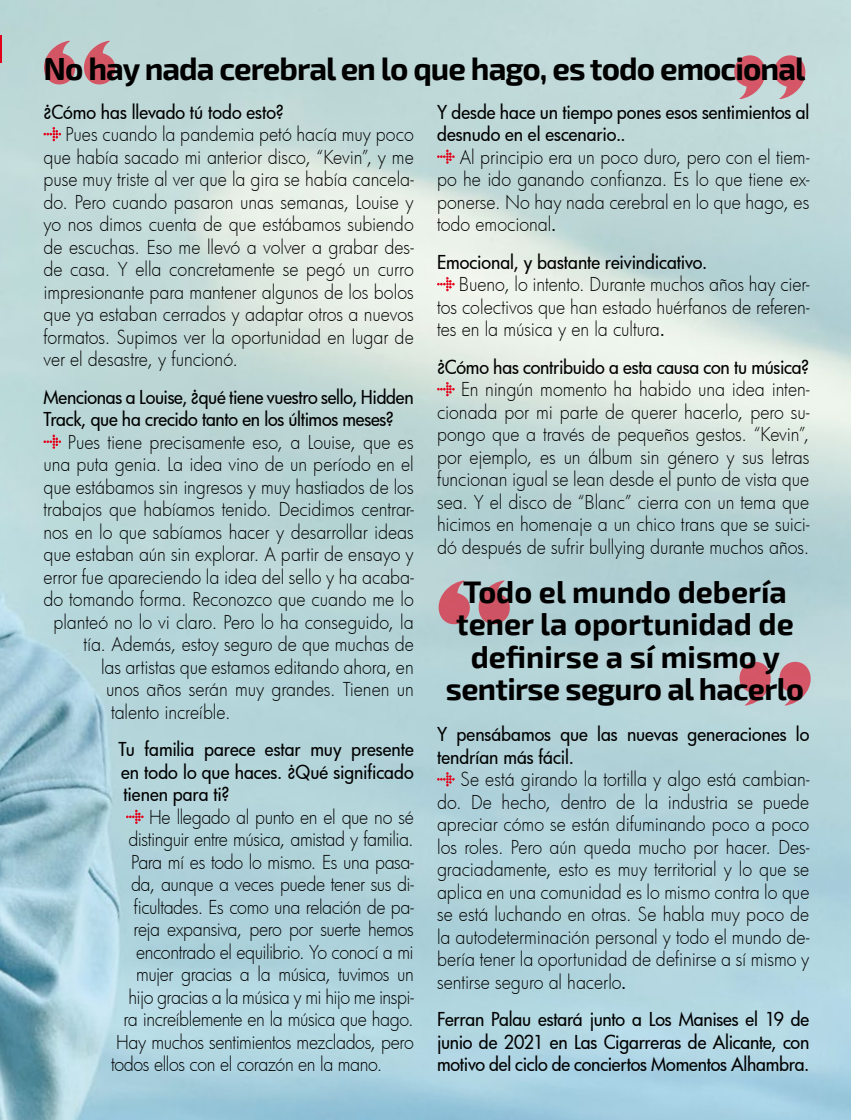
<style>
.page{position:relative;width:851px;height:1120px;background:#fff}
.page>*{position:absolute;margin:0;border:0;box-sizing:border-box;transform-origin:0 0}
.t1{font:800 95.5px "Gill Sans";color:#e2001a}
.t2{font:700 31.25px "Exo 2";letter-spacing:-.03em;color:#000}
.t3{font:700 30.5px/65px "Exo 2";color:#000}
.t4{font:700 30.5px "Exo 2";letter-spacing:-.02em;color:#000}
.t5{font:300 18.75px/22.5px "Futura";letter-spacing:-.01em;color:#000;text-align:justify;scale:.95 1}
.t6{font:500 18.75px/22.5px "Futura";letter-spacing:-.01em;color:#000;scale:.95 1}
.t7{font:300 18.75px "Futura";letter-spacing:-.03em;color:#000;scale:.95 1}
.s1{font-weight:500}
</style>
<div class="page">
<img style="left:0;top:0;width:850px;height:1120px">
<svg style="left:43px;top:127px;width:18px;height:14px"></svg>
<svg style="left:43px;top:434px;width:18px;height:15px"></svg>
<svg style="left:126px;top:809px;width:18px;height:15px"></svg>
<svg style="left:437px;top:149px;width:17px;height:15px"></svg>
<svg style="left:437px;top:277px;width:17px;height:14px"></svg>
<svg style="left:437px;top:382px;width:17px;height:14px"></svg>
<svg style="left:437px;top:772px;width:17px;height:14px"></svg>
<svg style="left:0;top:35px;width:1px;height:27px"></svg>
<h1 class="t1" style="left:40px;top:18px;width:80px">“</h1>
<h1 class="t1" style="left:809px;top:122px;width:80px;rotate:-180deg">“</h1>
<h2 class="t2" style="left:43px;top:50px;width:763px">No hay nada cerebral en lo que hago, es todo emocional</h2>
<p class="t6" style="left:43px;top:100px;width:254px">¿Cómo has llevado tú todo esto?</p>
<p class="t5" style="left:43px;top:123px;width:391px;text-indent:22px">Pues cuando la pandemia petó hacía muy poco que había sacado mi anterior disco, “Kevin”, y me puse muy triste al ver que la gira se había cancela&shy;do. Pero cuando pasaron unas semanas, Louise y yo nos dimos cuenta de que estábamos subiendo de escuchas. Eso me llevó a volver a grabar des&shy;de casa. Y ella concretamente se pegó un curro impresionante para mantener algunos de los bolos que ya estaban cerrados y adaptar otros a nuevos formatos. Supimos ver la oportunidad en lugar de ver el desastre, y funcionó.</p>
<p class="t6" style="left:43px;top:385px;width:391px">Mencionas a Louise, ¿qué tiene vuestro sello, Hidden<br>Track, que ha crecido tanto en los últimos meses?</p>
<p class="t5" style="left:68px;top:430px;width:365px">Pues tiene precisamente eso, a Louise, que es</p>
<p class="t5" style="left:43px;top:453px;width:391px">una puta genia. La idea vino de un período en el</p>
<p class="t5" style="left:43px;top:475px;width:391px">que estábamos sin ingresos y muy hastiados de los</p>
<p class="t5" style="left:43px;top:498px;width:391px">trabajos que habíamos tenido. Decidimos centrar-</p>
<p class="t5" style="left:43px;top:520px;width:391px">nos en lo que sabíamos hacer y desarrollar ideas</p>
<p class="t5" style="left:43px;top:543px;width:391px">que estaban aún sin explorar. A partir de ensayo y</p>
<p class="t5" style="left:43px;top:565px;width:391px">error fue apareciendo la idea del sello y ha acaba-</p>
<p class="t5" style="left:43px;top:588px;width:391px">do tomando forma. Reconozco que cuando me lo</p>
<p class="t5" style="left:53px;top:610px;width:380px">planteó no lo vi claro. Pero lo ha conseguido, la</p>
<p class="t5" style="left:83px;top:633px;width:349px">tía. Además, estoy seguro de que muchas de</p>
<p class="t5" style="left:101px;top:655px;width:330px">las artistas que estamos editando ahora, en</p>
<p class="t5" style="left:106px;top:678px;width:325px">unos años serán muy grandes. Tienen un</p>
<p class="t5" style="left:111px;top:700px;width:127px">talento increíble.</p>
<p class="t6" style="left:118px;top:738px;width:312px;text-align:justify">Tu familia parece estar muy presente en todo lo que haces. ¿Qué significado tienen para ti?</p>
<p class="t5" style="left:149px;top:805px;width:280px">He llegado al punto en el que no sé</p>
<p class="t7" style="left:128px;top:827px;width:301px">distinguir entre música, amistad y familia.</p>
<p class="t5" style="left:131px;top:850px;width:299px">Para mí es todo lo mismo. Es una pasa-</p>
<p class="t5" style="left:131px;top:873px;width:299px">da, aunque a veces puede tener sus di-</p>
<p class="t5" style="left:133px;top:895px;width:296px">ficultades. Es como una relación de pa-</p>
<p class="t5" style="left:133px;top:918px;width:296px">reja expansiva, pero por suerte hemos</p>
<p class="t5" style="left:136px;top:940px;width:294px">encontrado el equilibrio. Yo conocí a mi</p>
<p class="t7" style="left:136px;top:962px;width:294px">mujer gracias a la música, tuvimos un</p>
<p class="t7" style="left:128px;top:984px;width:301px">hijo gracias a la música y mi hijo me inspi-</p>
<p class="t5" style="left:123px;top:1008px;width:307px">ra increíblemente en la música que hago.</p>
<p class="t5" style="left:116px;top:1030px;width:315px">Hay muchos sentimientos mezclados, pero</p>
<p class="t5" style="left:111px;top:1053px;width:287px">todos ellos con el corazón en la mano.</p>
<p class="t6" style="left:437px;top:100px;width:393px">Y desde hace un tiempo pones esos sentimientos al desnudo en el escenario..</p>
<p class="t5" style="left:437px;top:145px;width:393px;text-indent:23px">Al principio era un poco duro, pero con el tiem&shy;po he ido ganando confianza. Es lo que tiene ex&shy;ponerse. No hay nada cerebral en lo que hago, es todo emocional<span class="s1">.</span></p>
<p class="t6" style="left:437px;top:250px;width:286px">Emocional, y bastante reivindicativo.</p>
<p class="t5" style="left:437px;top:273px;width:393px;text-indent:22px">Bueno, lo intento. Durante muchos años hay cier&shy;tos colectivos que han estado huérfanos de referen&shy;tes en la música y en la cultura<span class="s1">.</span></p>
<p class="t6" style="left:437px;top:355px;width:393px">¿Cómo has contribuido a esta causa con tu música?</p>
<p class="t5" style="left:437px;top:378px;width:393px;text-indent:24px">En ningún momento ha habido una idea inten&shy;cionada por mi parte de querer hacerlo, pero su&shy;pongo que a través de pequeños gestos. “Kevin”, por ejemplo, es un álbum sin género y sus letras funcionan igual se lean desde el punto de vista que sea. Y el disco de “Blanc” cierra con un tema que hicimos en homenaje a un chico trans que se suici&shy;dó después de sufrir bullying durante muchos años.</p>
<h3 class="t3" style="left:463px;top:560px;width:325px">Todo el mundo debería definirse a sí mismo y</h3>
<h1 class="t1" style="left:434px;top:558px;width:80px">“</h1>
<h3 class="t3" style="left:456px;top:592px;width:339px">tener la oportunidad de</h3>
<h1 class="t1" style="left:814px;top:728px;width:80px;rotate:-180deg">“</h1>
<h3 class="t4" style="left:446px;top:671px;width:359px">sentirse seguro al hacerlo</h3>
<p class="t6" style="left:437px;top:723px;width:393px">Y pensábamos que las nuevas generaciones lo tendrían más fácil.</p>
<p class="t5" style="left:437px;top:768px;width:393px;text-indent:23px">Se está girando la tortilla y algo está cambian&shy;do. De hecho, dentro de la industria se puede apreciar cómo se están difuminando poco a poco los roles. Pero aún queda mucho por hacer. Des&shy;graciadamente, esto es muy territorial y lo que se aplica en una comunidad es lo mismo contra lo que se está luchando en otras. Se habla muy poco de la autodeterminación personal y todo el mundo de&shy;bería tener la oportunidad de definirse a sí mismo y sentirse seguro al hacerlo<span class="s1">.</span></p>
<p class="t6" style="left:437px;top:1008px;width:393px;text-align:justify">Ferran Palau estará junto a Los Manises el 19 de junio de 2021 en Las Cigarreras de Alicante, con motivo del ciclo de conciertos Momentos Alhambra.</p>
</div>
